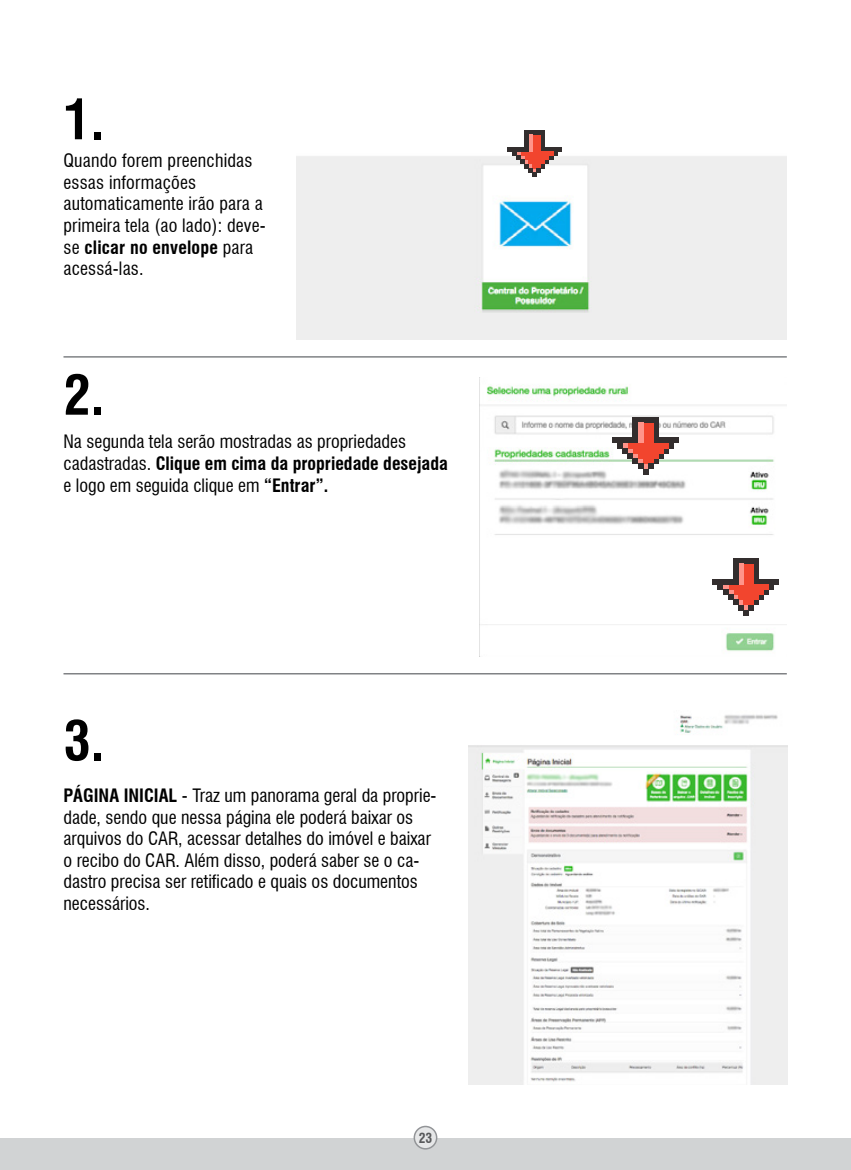
<style>
.page{position:relative;width:851px;height:1170px;background:#fff}
.page>*{position:absolute;margin:0;border:0;box-sizing:border-box;transform-origin:0 0}
.t1{font:700 condensed 54px "Swiss 721 BT";color:#000}
.t2{font:condensed 18px/21.6px "Swiss 721 BT";color:#000}
.t3{font:700 condensed 13.5px "Swiss 721 BT";color:#58595b}
.s1{font-weight:700}
</style>
<div class="page">
<div style="left:0;top:1138px;width:850px;height:31px;background:#d1d3d4"></div>
<div style="left:414px;top:1126px;width:22px;height:22px;background:#e6e7e8;border-radius:50%"></div>
<div style="left:413px;top:1125px;width:24px;height:24px;border:2px solid #939598;border-radius:50%"></div>
<img style="left:297px;top:147px;width:489px;height:192px">
<svg style="left:508px;top:130px;width:53px;height:46px"></svg>
<img style="left:479px;top:377px;width:307px;height:279px">
<svg style="left:612px;top:417px;width:66px;height:57px"></svg>
<svg style="left:712px;top:558px;width:66px;height:57px"></svg>
<img style="left:468px;top:714px;width:319px;height:370px">
<hr style="left:63px;top:356px;width:723px;height:1px;background:#808285">
<hr style="left:63px;top:673px;width:723px;height:1px;background:#808285">
<h1 class="t1" style="left:63px;top:87px;width:42px">1.</h1>
<p class="t2" style="left:63px;top:150px;width:204px">Quando forem preenchidas essas informações automaticamente irão para a primeira tela (ao lado): deve&shy;se <span class="s1">clicar no envelope</span> para acessá-las.</p>
<h1 class="t1" style="left:63px;top:362px;width:42px">2.</h1>
<p class="t2" style="left:63px;top:431px;width:386px">Na segunda tela serão mostradas as propriedades cadastradas. <span class="s1">Clique em cima da propriedade desejada </span>e logo em seguida clique em <span class="s1">“Entrar”.</span></p>
<h1 class="t1" style="left:63px;top:708px;width:42px">3.</h1>
<p class="t2" style="left:63px;top:784px;width:374px"><span class="s1">PÁGINA INICIAL</span> - Traz um panorama geral da proprie&shy;dade, sendo que nessa página ele poderá baixar os arquivos do CAR, acessar detalhes do imóvel e baixar o recibo do CAR. Além disso, poderá saber se o ca&shy;dastro precisa ser retificado e quais os documentos necessários.</p>
<p class="t3" style="left:418px;top:1129px;width:15px">23</p>
</div>
